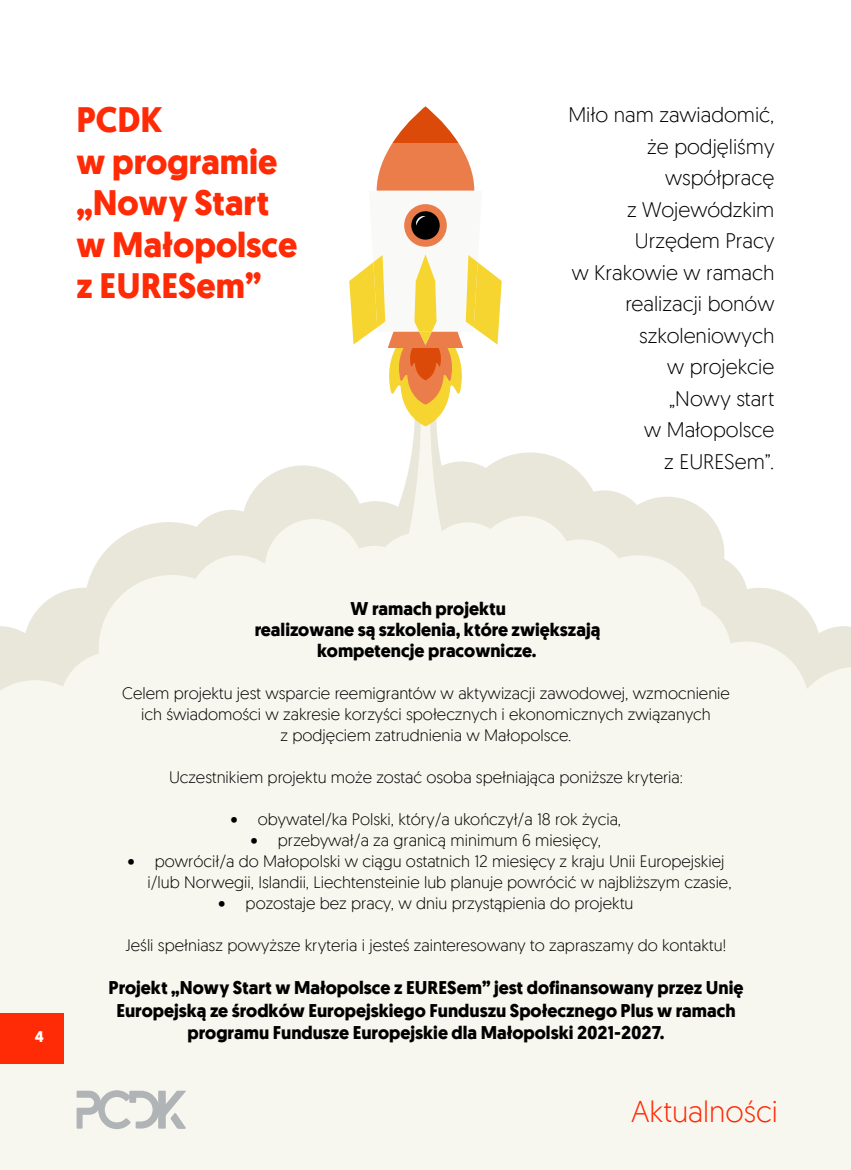
<style>
.page{position:relative;width:851px;height:1170px;background:#fff}
.page>*{position:absolute;margin:0;border:0;box-sizing:border-box;transform-origin:0 0}
.t1{font:700 34.5px/41.4px "Geomanist";color:#ff2b06}
.t2{font:300 30px "Geomanist";color:#ff2b06}
.t3{font:300 21px/31.5px "Geomanist";color:#000;text-align:right}
.t4{font:700 18px/21px "Geomanist";color:#000;text-align:center}
.t5{font:300 16.5px/21px "Geomanist";color:#000;text-align:center}
.t6{font:700 15px "Geomanist";color:#fff}
</style>
<div class="page">
<div style="left:0;top:856px;width:850px;height:313px;background:#f7f7ef"></div>
<svg style="left:210px;top:452px;width:500px;height:64px;fill:#e9e6da"></svg>
<svg style="left:349px;top:106px;width:152px;height:410px"></svg>
<svg style="left:0;top:516px;width:850px;height:340px;fill:#f7f7ef"></svg>
<div style="left:0;top:1013px;width:64px;height:50px;background:#ff2b06"></div>
<svg style="left:77px;top:1090px;width:109px;height:38px"></svg>
<h1 class="t1" style="left:77px;top:99px;width:222px">PCDK<br>w programie „Nowy Start w Małopolsce z EURES</h1>
<h1 class="t1" style="left:196px;top:265px;width:66px">em”</h1>
<p class="t3" style="left:568px;top:98px;width:207px">Miło nam zawiadomić, że podjęliśmy współpracę<br>z Wojewódzkim<br>Urzędem Pracy<br>w Krakowie w ramach realizacji bonów szkoleniowych<br>w projekcie<br>„Nowy start<br>w Małopolsce<br>z EURESem”.</p>
<p class="t6" style="left:35px;top:1026px;width:11px">4</p>
<p class="t4" style="left:254px;top:597px;width:347px">W ramach projektu<br>realizowane są szkolenia, które zwiększają kompetencje pracownicze.</p>
<p class="t5" style="left:122px;top:681px;width:609px">Celem projektu jest wsparcie reemigrantów w aktywizacji zawodowej, wzmocnienie ich świadomości w zakresie korzyści społecznych i ekonomicznych związanych<br>z podjęciem zatrudnienia w Małopolsce.</p>
<p class="t5" style="left:169px;top:765px;width:515px">Uczestnikiem projektu może zostać osoba spełniająca poniższe kryteria:</p>
<p class="t5" style="left:231px;top:807px;width:392px">• obywatel/ka Polski, który/a ukończył/a 18 rok życia,</p>
<p class="t5" style="left:251px;top:828px;width:352px">• przebywał/a za granicą minimum 6 miesięcy,</p>
<p class="t5" style="left:147px;top:849px;width:585px;text-align:left;text-indent:-20px">• powrócił/a do Małopolski w ciągu ostatnich 12 miesięcy z kraju Unii Europejskiej i/lub Norwegii, Islandii, Liechtensteinie lub planuje powrócić w najbliższym czasie,</p>
<p class="t5" style="left:218px;top:891px;width:416px">• pozostaje bez pracy, w dniu przystąpienia do projektu</p>
<p class="t5" style="left:125px;top:933px;width:602px">Jeśli spełniasz powyższe kryteria i jesteś zainteresowany to zapraszamy do kontaktu!</p>
<p class="t4" style="left:109px;top:977px;width:309px">Projekt „Nowy Start w Małopolsce z EURES</p>
<p class="t4" style="left:456px;top:977px;width:288px">em” jest dofinansowany przez Unię</p>
<p class="t4" style="left:116px;top:999px;width:620px">Europejską ze środków Europejskiego Funduszu Społecznego Plus w ramach</p>
<p class="t4" style="left:187px;top:1022px;width:478px">programu Fundusze Europejskie dla Małopolski 2021-2027.</p>
<h2 class="t2" style="left:631px;top:1091px;width:148px">Aktualności</h2>
</div>
